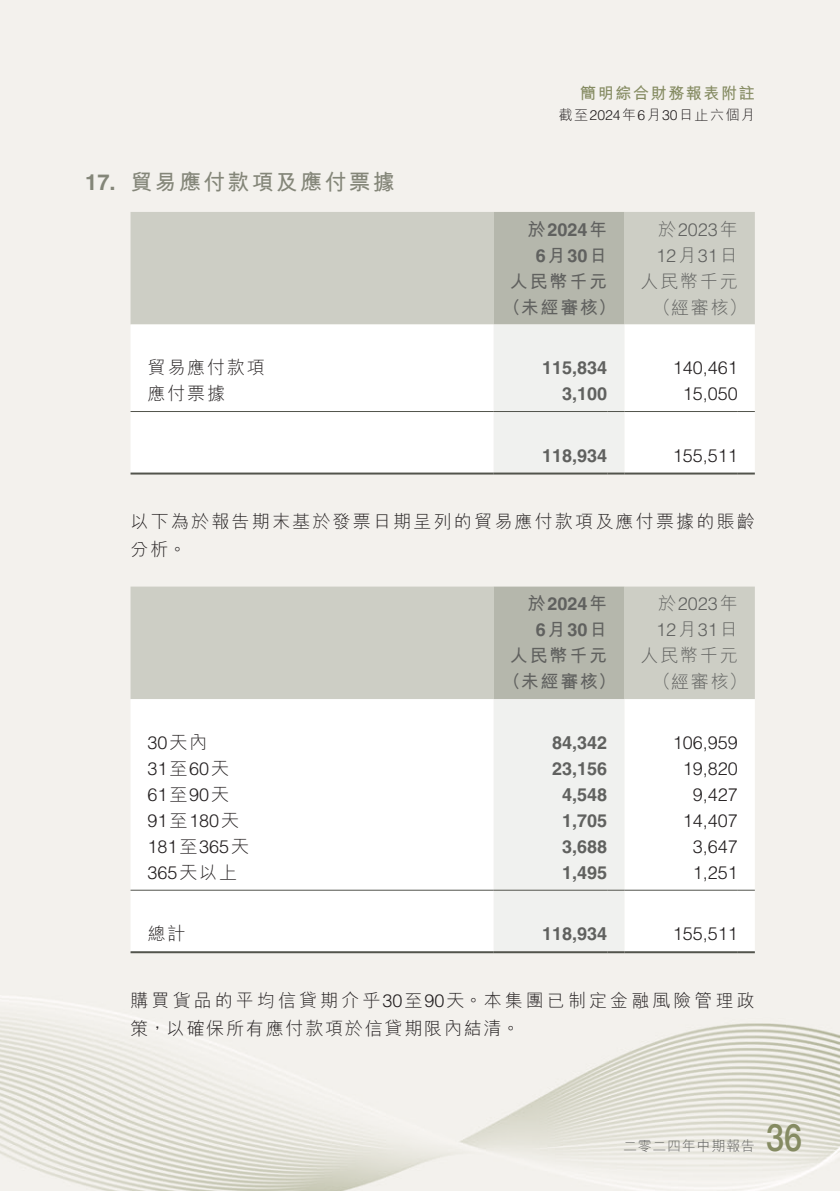
<style>
.page{position:relative;width:840px;height:1191px;background:#fff}
.page>*{position:absolute;margin:0;border:0;box-sizing:border-box;transform-origin:0 0}
.t1{font:500 38px "Helvetica Neue LT Std";color:#858b62;scale:.85 1}
.t2{font:700 22px "M Hei HK";letter-spacing:.1em;color:#848679}
.t3{font:700 22px "Helvetica LT Std";color:#848679}
.t4{font:300 18px "Helvetica LT Std";color:#231f20}
.t5{font:700 18px/26px "Helvetica LT Std";color:#60615f;text-align:center}
.t6{font:300 18px/28px "M Hei HK";letter-spacing:.17em;color:#231f20}
.t7{font:300 18px/28px "M Hei HK";letter-spacing:.12em;color:#231f20}
.t8{font:300 18px/26px "Helvetica LT Std";color:#60615f}
.t9{font:700 18px "M Hei HK";letter-spacing:.1em;color:#60615f}
.t10{font:300 18px "M Hei HK";letter-spacing:.1em;color:#60615f}
.t11{font:700 16px "M Hei HK";letter-spacing:.1em;color:#858b62}
.t12{font:300 14px "M Hei HK";letter-spacing:.1em;color:#231f20}
.t13{font:300 14px "M Hei HK";letter-spacing:.05em;color:#60615f}
.s1{font-family:"Helvetica LT Std"}
.s2{font-family:"M Hei HK"}
</style>
<div class="page">
<img style="left:0;top:0;width:839px;height:1191px">
<div style="left:130px;top:212px;width:624px;height:112px;background:#cdcec5"></div>
<svg style="left:130px;top:324px;width:624px;height:148px"></svg>
<hr style="left:130px;top:411px;width:363px;height:1px;background:#52544c">
<hr style="left:624px;top:411px;width:113px;height:1px;background:#52544c">
<hr style="left:130px;top:472px;width:363px;height:2px;background:#52544c">
<svg style="left:493px;top:212px;width:131px;height:262px"></svg>
<hr style="left:624px;top:472px;width:113px;height:2px;background:#52544c">
<svg style="left:737px;top:411px;width:17px;height:1px"></svg>
<svg style="left:737px;top:472px;width:17px;height:2px"></svg>
<div style="left:130px;top:586px;width:624px;height:113px;background:#cdcec5"></div>
<svg style="left:130px;top:699px;width:624px;height:252px"></svg>
<hr style="left:130px;top:889px;width:363px;height:1px;background:#52544c">
<hr style="left:624px;top:889px;width:113px;height:1px;background:#52544c">
<hr style="left:130px;top:951px;width:363px;height:2px;background:#52544c">
<svg style="left:493px;top:586px;width:131px;height:367px"></svg>
<hr style="left:624px;top:951px;width:113px;height:2px;background:#52544c">
<svg style="left:737px;top:889px;width:17px;height:1px"></svg>
<svg style="left:737px;top:951px;width:17px;height:2px"></svg>
<p class="t11" style="left:580px;top:82px;width:176px">簡明綜合財務報表附註</p>
<p class="t12" style="left:558px;top:108px;width:197px">截至<span class="s1">2024</span>年<span class="s1">6</span>月<span class="s1">30</span>日止六個月</p>
<p class="t3" style="left:85px;top:169px;width:32px">17.</p>
<p class="t2" style="left:130px;top:166px;width:265px">貿易應付款項及應付票據</p>
<p class="t7" style="left:147px;top:353px;width:118px">貿易應付款項</p>
<p class="t7" style="left:147px;top:379px;width:79px">應付票據</p>
<p class="t5" style="left:527px;top:216px;width:81px"><span class="s2">於</span>2024<span class="s2">年<br></span>6<span class="s2">月</span>30<span class="s2">日</span></p>
<p class="t8" style="left:656px;top:216px;width:83px"><span class="s2">於</span>2023<span class="s2">年<br></span>12<span class="s2">月</span>31<span class="s2">日</span></p>
<p class="t10" style="left:640px;top:272px;width:99px">人民幣千元</p>
<p class="t9" style="left:509px;top:268px;width:99px">人民幣千元</p>
<p class="t9" style="left:502px;top:294px;width:115px">（未經審核）</p>
<p class="t10" style="left:652px;top:298px;width:95px">（經審核(</p>
<p class="t5" style="left:542px;top:354px;width:67px">115,834</p>
<p class="t4" style="left:672px;top:356px;width:67px">140,461</p>
<p class="t5" style="left:562px;top:380px;width:47px">3,100</p>
<p class="t4" style="left:682px;top:382px;width:57px">15,050</p>
<p class="t5" style="left:542px;top:442px;width:67px">118,934</p>
<p class="t4" style="left:672px;top:444px;width:67px">155,511</p>
<p class="t7" style="left:130px;top:507px;width:625px">以下為於報告期末基於發票日期呈列的貿易應付款項及應付票據的賬齡分析。</p>
<p class="t5" style="left:527px;top:590px;width:81px"><span class="s2">於</span>2024<span class="s2">年<br></span>6<span class="s2">月</span>30<span class="s2">日</span></p>
<p class="t8" style="left:656px;top:591px;width:83px"><span class="s2">於</span>2023<span class="s2">年<br></span>12<span class="s2">月</span>31<span class="s2">日</span></p>
<p class="t10" style="left:640px;top:646px;width:99px">人民幣千元</p>
<p class="t9" style="left:509px;top:642px;width:99px">人民幣千元</p>
<p class="t9" style="left:502px;top:668px;width:115px">（未經審核）</p>
<p class="t10" style="left:652px;top:672px;width:95px">（經審核(</p>
<p class="t4" style="left:147px;top:731px;width:61px">30<span class="s2">天內</span></p>
<p class="t5" style="left:552px;top:729px;width:57px">84,342</p>
<p class="t4" style="left:672px;top:731px;width:67px">106,959</p>
<p class="t4" style="left:147px;top:757px;width:83px">31<span class="s2">至</span>60<span class="s2">天</span></p>
<p class="t5" style="left:552px;top:755px;width:57px">23,156</p>
<p class="t4" style="left:682px;top:757px;width:57px">19,820</p>
<p class="t4" style="left:147px;top:783px;width:83px">61<span class="s2">至</span>90<span class="s2">天</span></p>
<p class="t5" style="left:562px;top:781px;width:47px">4,548</p>
<p class="t4" style="left:692px;top:783px;width:47px">9,427</p>
<p class="t4" style="left:147px;top:809px;width:93px">91<span class="s2">至</span>180<span class="s2">天</span></p>
<p class="t5" style="left:562px;top:807px;width:47px">1,705</p>
<p class="t4" style="left:682px;top:809px;width:57px">14,407</p>
<p class="t4" style="left:147px;top:835px;width:103px">181<span class="s2">至</span>365<span class="s2">天</span></p>
<p class="t5" style="left:562px;top:833px;width:47px">3,688</p>
<p class="t4" style="left:692px;top:835px;width:47px">3,647</p>
<p class="t4" style="left:147px;top:861px;width:91px">365<span class="s2">天以上</span></p>
<p class="t5" style="left:562px;top:859px;width:47px">1,495</p>
<p class="t4" style="left:692px;top:861px;width:47px">1,251</p>
<p class="t7" style="left:147px;top:919px;width:39px">總計</p>
<p class="t5" style="left:542px;top:920px;width:67px">118,934</p>
<p class="t4" style="left:672px;top:922px;width:67px">155,511</p>
<p class="t6" style="left:130px;top:986px;width:625px">購買貨品的平均信貸期介乎<span class="s1">30</span>至<span class="s1">90</span>天。本集團已制定金融風險管理政策，以確保所有應付款項於信貸期限內結清。</p>
<p class="t13" style="left:622px;top:1139px;width:133px">二零二四年中期報告</p>
<h1 class="t1" style="left:765px;top:1115px;width:44px">36</h1>
</div>
